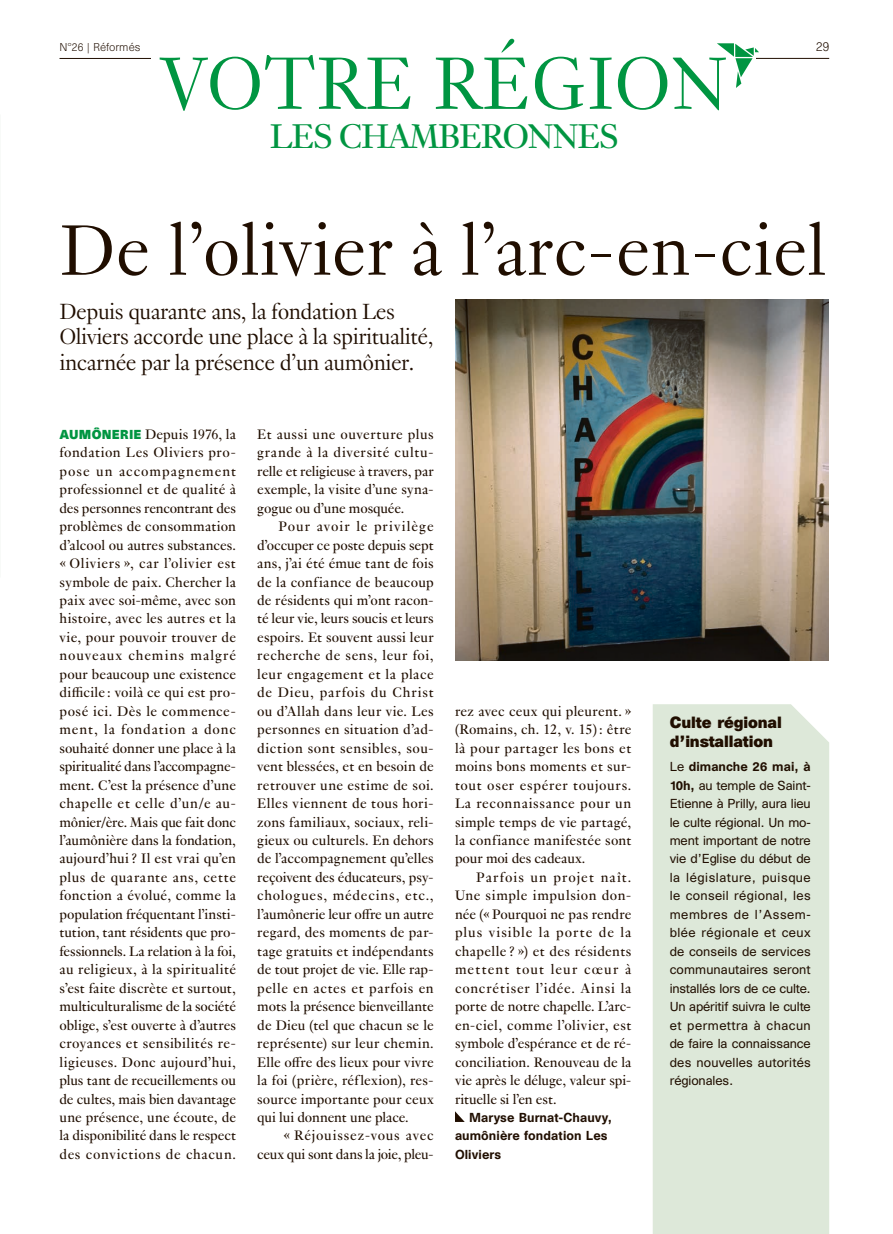
<style>
.page{position:relative;width:893px;height:1234px;background:#fff}
.page>*{position:absolute;margin:0;border:0;box-sizing:border-box;transform-origin:0 0}
.REF_Titres_indd{font:300 81px "Genath";letter-spacing:.01em;color:#009541}
.REF_Titres_indd-2{font:300 78px "Genath";color:#200e00}
.t1{font:37.5px "Genath";letter-spacing:-.03em;color:#009541}
.REF_Chapeaux_indd{font:300 24px/25.5px "Genath";letter-spacing:-.02em;color:#200e00}
.REF_Texte_indd{font:15px/18.5px "Genath";letter-spacing:.005em;color:#200e00;text-align:justify}
.REF_Titre-encadre_in{font:700 15px/18.5px "Unica SB";letter-spacing:-.01em;color:#200e00}
.REF_Texte-encadre_in{font:12px/18.5px "Unica SB";letter-spacing:-.01em;color:#200e00;text-align:justify}
.REF_Signatures_indd{font:500 12px/18.5px "Unica SB";letter-spacing:.005em;color:#200e00}
.t2{font:300 12px "Unica SB";color:#200e00}
.t3{font:300 10.5px "Unica SB";color:#200e00}
.s1{font-family:"Unica SB";font-weight:700;font-size:12px;color:#009541}
.s2{font-weight:500}
</style>
<div class="page">
<svg style="left:455px;top:1111px;width:9px;height:10px"></svg>
<img style="left:455px;top:300px;width:374px;height:360px">
<div style="left:653px;top:704px;width:176px;height:529px;background:#dde8d9"></div>
<hr style="left:60px;top:58px;width:769px;height:1px;background:#200e00">
<div style="left:151px;top:54px;width:605px;height:8px;background:#fff"></div>
<svg style="left:717px;top:43px;width:42px;height:45px"></svg>
<p class="REF_Titres_indd" style="left:161px;top:26px;width:569px">VOTRE RÉGION</p>
<p class="t3" style="left:60px;top:41px;width:82px">N°26 | Réformés</p>
<p class="t2" style="left:816px;top:39px;width:15px">29</p>
<p class="t1" style="left:270px;top:110px;width:351px">LES CHAMBERONNES</p>
<p class="REF_Titres_indd-2" style="left:60px;top:195px;width:768px">De l’olivier à l’arc-en-ciel</p>
<p class="REF_Chapeaux_indd" style="left:60px;top:296px;width:375px">Depuis quarante ans, la fondation Les<br>Oliviers accorde une place à la spiritualité, incarnée par la présence d’un aumônier.</p>
<p class="REF_Texte_indd" style="left:60px;top:423px;width:178px"><span class="s1">AUMÔNERIE</span> Depuis 1976, la fondation Les Oliviers pro&shy;pose un accompagnement professionnel et de qualité à des personnes rencontrant des problèmes de consommation d’alcool ou autres substances. « Oliviers », car l’olivier est symbole de paix. Chercher la paix avec soi-même, avec son histoire, avec les autres et la vie, pour pouvoir trouver de nouveaux chemins malgré pour beaucoup une existence difficile : voilà ce qui est pro&shy;posé ici. Dès le commence&shy;ment, la fondation a donc souhaité donner une place à la spiritualité dans l’accompagne&shy;ment. C’est la présence d’une chapelle et celle d’un/e au&shy;mônier/ère. Mais que fait donc l’aumônière dans la fondation, aujourd’hui ? Il est vrai qu’en plus de quarante ans, cette fonction a évolué, comme la population fréquentant l’insti&shy;tution, tant résidents que pro&shy;fessionnels. La relation à la foi, au religieux, à la spiritualité s’est faite discrète et surtout, multiculturalisme de la société oblige, s’est ouverte à d’autres croyances et sensibilités re&shy;ligieuses. Donc aujourd’hui, plus tant de recueillements ou de cultes, mais bien davantage une présence, une écoute, de la disponibilité dans le respect des convictions de chacun.</p>
<p class="REF_Texte_indd" style="left:257px;top:423px;width:178px">Et aussi une ouverture plus grande à la diversité cultu&shy;relle et religieuse à travers, par exemple, la visite d’une syna&shy;gogue ou d’une mosquée.</p>
<p class="REF_Texte_indd" style="left:257px;top:516px;width:178px;text-indent:21px">Pour avoir le privilège d’occuper ce poste depuis sept ans, j’ai été émue tant de fois de la confiance de beaucoup de résidents qui m’ont racon&shy;té leur vie, leurs soucis et leurs espoirs. Et souvent aussi leur recherche de sens, leur foi, leur engagement et la place de Dieu, parfois du Christ ou d’Allah dans leur vie. Les personnes en situation d’ad&shy;diction sont sensibles, sou&shy;vent blessées, et en besoin de retrouver une estime de soi.<br>Elles viennent de tous hori&shy;zons familiaux, sociaux, reli&shy;gieux ou culturels. En dehors de l’accompagnement qu’elles reçoivent des éducateurs, psy&shy;chologues, médecins, etc., l’aumônerie leur offre un autre regard, des moments de par&shy;tage gratuits et indépendants de tout projet de vie. Elle rap&shy;pelle en actes et parfois en mots la présence bienveillante de Dieu (tel que chacun se le représente) sur leur chemin.<br>Elle offre des lieux pour vivre la foi (prière, réflexion), res&shy;source importante pour ceux qui lui donnent une place.</p>
<p class="REF_Texte_indd" style="left:257px;top:1125px;width:178px;text-align:right">« Réjouissez-vous avec ceux qui sont dans la joie, pleu-</p>
<p class="REF_Texte_indd" style="left:455px;top:700px;width:178px">rez avec ceux qui pleurent. » (Romains, ch. 12, v. 15) : être là pour partager les bons et moins bons moments et sur&shy;tout oser espérer toujours.<br>La reconnaissance pour un simple temps de vie partagé, la confiance manifestée sont pour moi des cadeaux.</p>
<p class="REF_Texte_indd" style="left:455px;top:866px;width:178px;text-indent:21px">Parfois un projet naît.<br>Une simple impulsion don&shy;née (« Pourquoi ne pas rendre plus visible la porte de la chapelle ? ») et des résidents mettent tout leur cœur à concrétiser l’idée. Ainsi la porte de notre chapelle. L’arc&shy;en-ciel, comme l’olivier, est symbole d’espérance et de ré&shy;conciliation. Renouveau de la vie après le déluge, valeur spi&shy;rituelle si l’en est.</p>
<p class="REF_Signatures_indd" style="left:455px;top:1108px;width:159px;text-indent:14px">Maryse Burnat-Chauvy, aumônière fondation Les<br>Oliviers</p>
<p class="REF_Titre-encadre_in" style="left:670px;top:714px;width:114px">Culte régional d’installation</p>
<p class="REF_Texte-encadre_in" style="left:670px;top:757px;width:143px">Le <span class="s2">dimanche 26 mai, à 10h,</span> au temple de Saint-Etienne à Prilly, aura lieu le culte régional. Un mo&shy;ment important de notre vie d’Eglise du début de la législature, puisque le conseil régional, les membres de l’Assem&shy;blée régionale et ceux de conseils de services communautaires seront installés lors de ce culte.<br>Un apéritif suivra le culte et permettra à chacun de faire la connaissance des nouvelles autorités régionales.</p>
</div>
